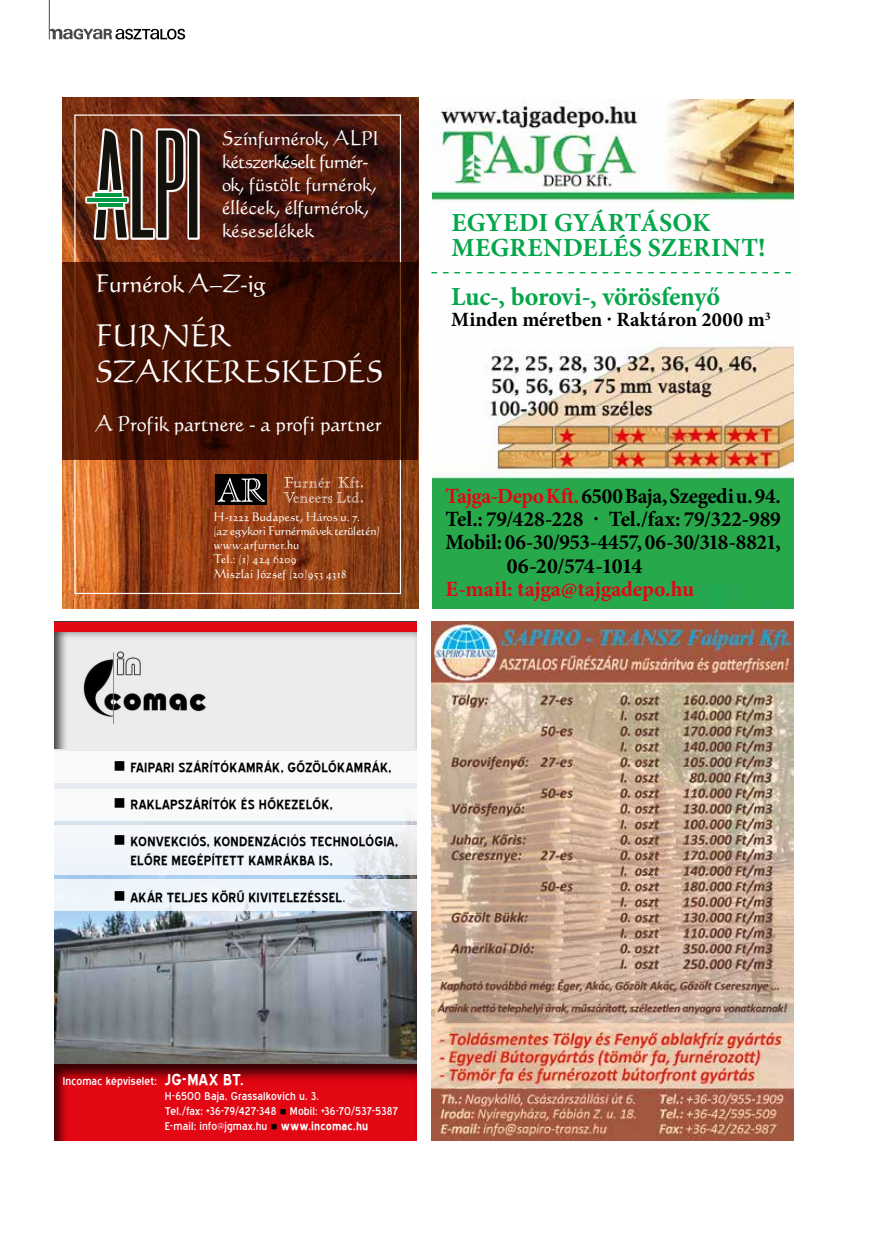
<style>
.page{position:relative;width:872px;height:1242px;background:#fff}
.page>*{position:absolute;margin:0;border:0;box-sizing:border-box;transform-origin:0 0}
.t1{font:29.55px/35.4px "H Calligraphic 421 BT";letter-spacing:-.005em;color:#fff}
.t2{font:700 26.1px/24.6px "Minion Pro";letter-spacing:.015em;color:#04a64a}
.t3{font:700 26.1px "Minion Pro";letter-spacing:-.005em;color:#04a64a}
.t4{font:24px "H Calligraphic 421 BT";letter-spacing:-.01em;color:#fff}
.t5{font:700 21.75px "Minion Pro";letter-spacing:-.02em;color:#000}
.t6{font:700 21.75px "Minion Pro";letter-spacing:-.005em;color:#e30613}
.t7{font:700 21.75px "Minion Pro";letter-spacing:-.04em;color:#000}
.t8{font:20.7px "H Calligraphic 421 BT";letter-spacing:-.01em;color:#fff}
.t9{font:700 20.25px "Minion Pro";color:#000}
.t10{font:19.2px/23.1px "H Calligraphic 421 BT";letter-spacing:-.01em;color:#fff}
.t11{font:700 16.5px/19.8px "Blue Highway";letter-spacing:.01em;color:#000}
.t12{font:14.25px/15px "Blue Highway";letter-spacing:.01em;color:#fff}
.t13{font:11.85px/14.1px "H Calligraphic 421 BT";letter-spacing:.005em;color:#fff}
.s1{color:#e30613}
.s2{font-weight:400;font-size:15px}
.s3{font-weight:700;font-size:19.5px}
.s4{color:#000}
.s5{font-weight:700}
</style>
<div class="page">
<svg style="left:49px;top:29px;width:136px;height:11px"></svg>
<hr style="left:49px;top:0;width:1px;height:39px;background:#4a4a49">
<div style="left:43px;top:620px;width:374px;height:522px;background:#000;opacity:.75"></div>
<img style="left:55px;top:749px;width:362px;height:313px">
<img style="left:77px;top:643px;width:133px;height:90px">
<div style="left:54px;top:1062px;width:365px;height:79px;background:#000;opacity:.75"></div>
<div style="left:55px;top:622px;width:362px;height:9px;background:#e30613"></div>
<div style="left:55px;top:751px;width:362px;height:31px;background:#fff"></div>
<div style="left:55px;top:789px;width:362px;height:32px;background:#fff"></div>
<svg style="left:55px;top:825px;width:362px;height:49px;fill:#f2f6fb"></svg>
<svg style="left:55px;top:879px;width:362px;height:32px;fill:#eef5fb"></svg>
<img style="left:432px;top:99px;width:361px;height:509px">
<svg style="left:431px;top:272px;width:360px;height:1px"></svg>
<img style="left:431px;top:621px;width:362px;height:519px">
<img style="left:62px;top:98px;width:356px;height:510px">
<svg style="left:74px;top:114px;width:328px;height:481px;background:#7d3619"></svg>
<svg style="left:62px;top:262px;width:356px;height:197px;background:#431002"></svg>
<div style="left:216px;top:474px;width:51px;height:31px;background:#000"></div>
<svg style="left:217px;top:478px;width:48px;height:24px"></svg>
<svg style="left:284px;top:477px;width:79px;height:26px;background:#a45d39"></svg>
<svg style="left:85px;top:128px;width:114px;height:112px"></svg>
<hr style="left:95px;top:193px;width:26px;height:3px;background:#009a44">
<hr style="left:87px;top:198px;width:40px;height:3px;background:#009a44">
<svg style="left:96px;top:130px;width:87px;height:107px;background:#644d3f"></svg>
<svg style="left:189px;top:130px;width:8px;height:107px"></svg>
<p class="t10" style="left:222px;top:126px;width:159px">Színfurnérok, ALPI kétszerkéselt furnér&shy;ok, füstölt furnérok, éllécek, élfurnérok, késeselékek</p>
<h3 class="t4" style="left:95px;top:268px;width:172px">Furnérok A–Z-ig</h3>
<h1 class="t1" style="left:95px;top:317px;width:290px">FURNÉR<br>SZAKKERESKEDÉS</h1>
<p class="t8" style="left:95px;top:410px;width:288px">A Profik partnere - a profi partner</p>
<p class="t13" style="left:213px;top:509px;width:168px">H-1222 Budapest, Háros u. 7.<br>(az egykori Furnérművek területén) www.arfurner.hu<br>Tel.: (1) 424 6209<br>Miszlai József (20)953 4318</p>
<h2 class="t2" style="left:451px;top:210px;width:316px">EGYEDI GYÁRTÁSOK<br>MEGRENDELÉS SZERINT!</h2>
<h2 class="t3" style="left:451px;top:278px;width:270px">Luc-, borovi-, vörösfenyő</h2>
<p class="t9" style="left:451px;top:306px;width:321px">Minden méretben · Raktáron 2000 m<sup>3</sup></p>
<h3 class="t5" style="left:445px;top:481px;width:337px"><span class="s1">Tajga-Depo Kft.</span> 6500 Baja, Szegedi u. 94.</h3>
<h3 class="t5" style="left:445px;top:504px;width:337px">Tel.: 79/428-228 · Tel./fax: 79/322-989</h3>
<h3 class="t5" style="left:445px;top:527px;width:337px">Mobil: 06-30/953-4457, 06-30/318-8821,</h3>
<h3 class="t7" style="left:507px;top:550px;width:137px">06-20/574-1014</h3>
<h3 class="t6" style="left:445px;top:573px;width:250px">E-mail: tajga@tajgadepo.hu</h3>
<p class="t11" style="left:113px;top:757px;width:279px">■ FAIPARI SZÁRÍTÓKAMRÁK, GŐZÖLŐKAMRÁK,</p>
<p class="t11" style="left:113px;top:794px;width:221px">■ RAKLAPSZÁRÍTÓK ÉS HŐKEZELŐK,</p>
<p class="t11" style="left:130px;top:831px;width:269px;text-indent:-17px">■ KONVEKCIÓS, KONDENZÁCIÓS TECHNOLÓGIA,<br>ELŐRE MEGÉPÍTETT KAMRÁKBA IS,</p>
<p class="t11" style="left:113px;top:888px;width:233px">■ AKÁR TELJES KÖRŰ KIVITELEZÉSSEL<span class="s2">.</span></p>
<p class="t12" style="left:165px;top:1073px;width:235px;text-indent:-102px">Incomac képviselet: <span class="s3">JG-MAX BT.<br></span>H-6500 Baja, Grassalkovich u. 3.<br>Tel./fax: +36-79/427-348 <span class="s4">■</span> Mobil: +36-70/537-5387<br>E-mail: info@jgmax.hu <span class="s4">■</span> <span class="s5">www.incomac.hu</span></p>
</div>
